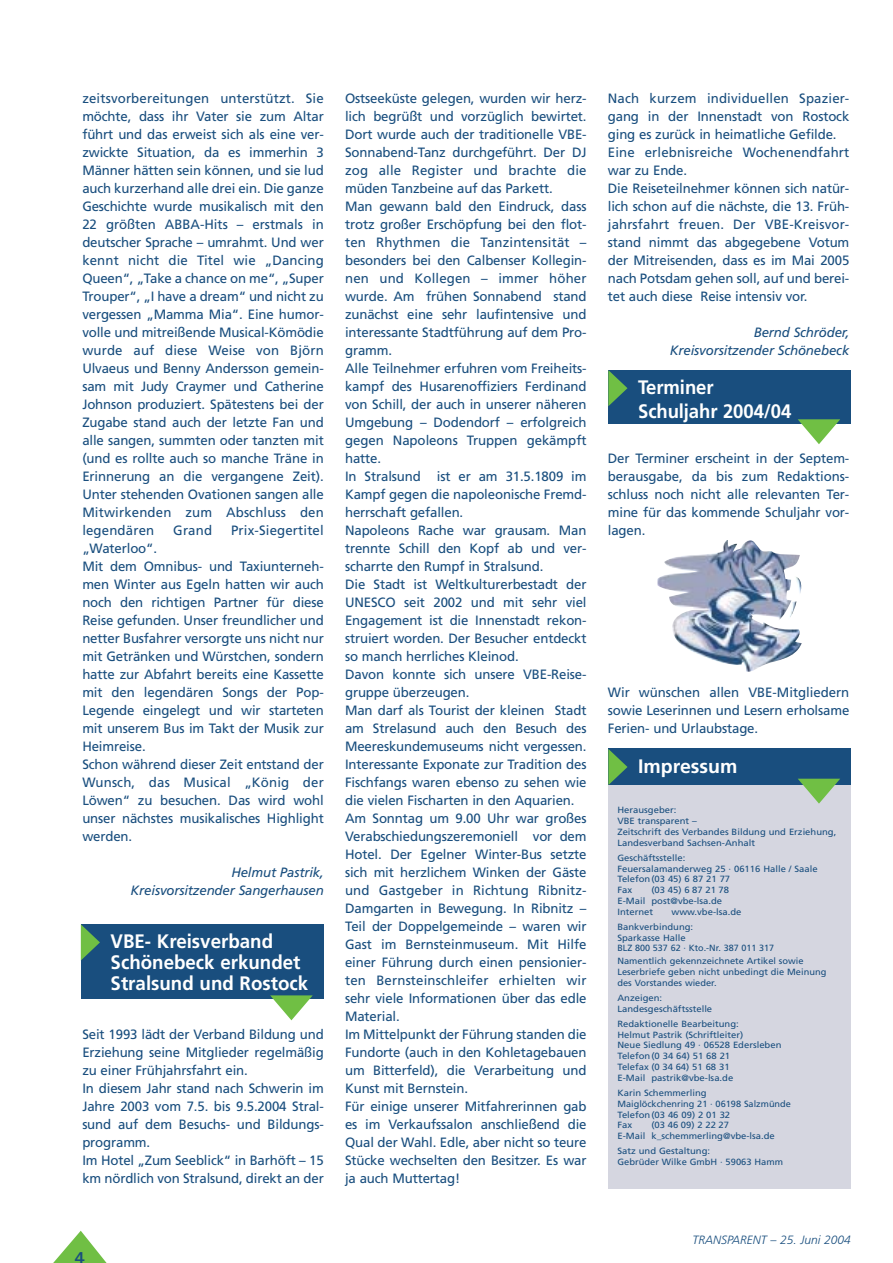
<style>
.page{position:relative;width:893px;height:1263px;background:#fff}
.page>*{position:absolute;margin:0;border:0;box-sizing:border-box;transform-origin:0 0}
.t1{font:700 19.5px/21px "Frutiger";color:#fff;scale:.96 1}
.t2{font:700 19.5px/24.2px "Frutiger";color:#fff;scale:.95 1}
.t3{font:700 19.5px "Frutiger";color:#fff}
.t4{font:800 18.75px "Rotis Sans Serif";color:#194e7e}
.t5{font:13.5px/18px "Frutiger";letter-spacing:-.01em;color:#194e7e}
.t6{font:italic 13.5px/18px "Frutiger";letter-spacing:-.01em;color:#194e7e;text-align:right}
.t7{font:13.5px "Frutiger";letter-spacing:.01em;color:#194e7e}
.t8{font:italic 300 12px "Frutiger";color:#194e7e}
.t9{font:9px/10.8px "Frutiger";color:#194e7e;scale:1.05 1}
.t10{font:9px/10.8px "Frutiger";color:#194e7e}
</style>
<div class="page">
<svg style="left:53px;top:1231px;width:54px;height:32px"></svg>
<div style="left:81px;top:924px;width:242px;height:75px;background:#194e7e"></div>
<svg style="left:81px;top:924px;width:19px;height:36px"></svg>
<svg style="left:270px;top:995px;width:43px;height:25px"></svg>
<div style="left:608px;top:370px;width:242px;height:54px;background:#194e7e"></div>
<svg style="left:608px;top:370px;width:19px;height:36px"></svg>
<svg style="left:798px;top:419px;width:42px;height:25px"></svg>
<img style="left:657px;top:540px;width:145px;height:132px">
<div style="left:608px;top:784px;width:242px;height:404px;background:#d5d6e0"></div>
<div style="left:608px;top:749px;width:242px;height:36px;background:#194e7e"></div>
<svg style="left:608px;top:749px;width:19px;height:36px"></svg>
<svg style="left:798px;top:779px;width:42px;height:25px"></svg>
<p class="t5" style="left:82px;top:90px;width:243px;text-align:justify">zeitsvorbereitungen unterstützt. Sie möchte, dass ihr Vater sie zum Altar führt und das erweist sich als eine ver&shy;zwickte Situation, da es immerhin 3<br>Männer hätten sein können, und sie lud auch kurzerhand alle drei ein. Die ganze Geschichte wurde musikalisch mit den 22 größten ABBA-Hits – erstmals in deutscher Sprache – umrahmt. Und wer kennt nicht die Titel wie „Dancing Queen“, „Take a chance on me“, „Super Trouper“, „I have a dream“ und nicht zu vergessen „Mamma Mia“. Eine humor&shy;volle und mitreißende Musical-Kömödie wurde auf diese Weise von Björn Ulvaeus und Benny Andersson gemein&shy;sam mit Judy Craymer und Catherine Johnson produziert. Spätestens bei der Zugabe stand auch der letzte Fan und alle sangen, summten oder tanzten mit (und es rollte auch so manche Träne in Erinnerung an die vergangene Zeit).<br>Unter stehenden Ovationen sangen alle Mitwirkenden zum Abschluss den legendären</p>
<p class="t5" style="left:173px;top:522px;width:40px">Grand</p>
<p class="t7" style="left:231px;top:525px;width:94px">Prix-Siegertitel</p>
<p class="t5" style="left:82px;top:540px;width:243px">„Waterloo“.<br>Mit dem Omnibus- und Taxiunterneh&shy;men Winter aus Egeln hatten wir auch noch den richtigen Partner für diese<br>Reise gefunden. Unser freundlicher und netter Busfahrer versorgte uns nicht nur mit Getränken und Würstchen, sondern hatte zur Abfahrt bereits eine Kassette mit den legendären Songs der Pop-<br>Legende eingelegt und wir starteten mit unserem Bus im Takt der Musik zur<br>Heimreise.<br>Schon während dieser Zeit entstand der<br>Wunsch, das Musical „König der<br>Löwen“ zu besuchen. Das wird wohl unser nächstes musikalisches Highlight werden.</p>
<p class="t6" style="left:131px;top:864px;width:195px">Helmut Pastrik,<br>Kreisvorsitzender Sangerhausen</p>
<h1 class="t1" style="left:111px;top:932px;width:207px">VBE- Kreisverband<br>Schönebeck erkundet<br>Stralsund und Rostock</h1>
<p class="t5" style="left:82px;top:1026px;width:243px">Seit 1993 lädt der Verband Bildung und Erziehung seine Mitglieder regelmäßig zu einer Frühjahrsfahrt ein.<br>In diesem Jahr stand nach Schwerin im Jahre 2003 vom 7.5. bis 9.5.2004 Stral&shy;sund auf dem Besuchs- und Bildungs&shy;programm.<br>Im Hotel „Zum Seeblick“ in Barhöft – 15 km nördlich von Stralsund, direkt an der</p>
<h2 class="t4" style="left:74px;top:1251px;width:12px">4</h2>
<p class="t5" style="left:345px;top:90px;width:243px">Ostseeküste gelegen, wurden wir herz&shy;lich begrüßt und vorzüglich bewirtet.<br>Dort wurde auch der traditionelle VBE-Sonnabend-Tanz durchgeführt. Der DJ zog alle Register und brachte die müden Tanzbeine auf das Parkett.<br>Man gewann bald den Eindruck, dass trotz großer Erschöpfung bei den flot&shy;ten Rhythmen die Tanzintensität – besonders bei den Calbenser Kollegin&shy;nen und Kollegen – immer höher wurde. Am frühen Sonnabend stand zunächst eine sehr laufintensive und interessante Stadtführung auf dem Pro&shy;gramm.<br>Alle Teilnehmer erfuhren vom Freiheits&shy;kampf des Husarenoffiziers Ferdinand von Schill, der auch in unserer näheren Umgebung – Dodendorf – erfolgreich gegen Napoleons Truppen gekämpft hatte.<br>In Stralsund ist er am 31.5.1809 im Kampf gegen die napoleonische Fremd&shy;herrschaft gefallen.<br>Napoleons Rache war grausam. Man trennte Schill den Kopf ab und ver&shy;scharrte den Rumpf in Stralsund.<br>Die Stadt ist Weltkulturerbestadt der UNESCO seit 2002 und mit sehr viel Engagement ist die Innenstadt rekon&shy;struiert worden. Der Besucher entdeckt so manch herrliches Kleinod.<br>Davon konnte sich unsere VBE-Reise&shy;gruppe überzeugen.<br>Man darf als Tourist der kleinen Stadt am Strelasund auch den Besuch des Meereskundemuseums nicht vergessen.<br>Interessante Exponate zur Tradition des Fischfangs waren ebenso zu sehen wie die vielen Fischarten in den Aquarien.<br>Am Sonntag um 9.00 Uhr war großes Verabschiedungszeremoniell vor dem Hotel. Der Egelner Winter-Bus setzte sich mit herzlichem Winken der Gäste und Gastgeber in Richtung Ribnitz-Damgarten in Bewegung. In Ribnitz – Teil der Doppelgemeinde – waren wir Gast im Bernsteinmuseum. Mit Hilfe einer Führung durch einen pensionier&shy;ten Bernsteinschleifer erhielten wir sehr viele Informationen über das edle Material.<br>Im Mittelpunkt der Führung standen die Fundorte (auch in den Kohletagebauen um Bitterfeld), die Verarbeitung und Kunst mit Bernstein.<br>Für einige unserer Mitfahrerinnen gab es im Verkaufssalon anschließend die Qual der Wahl. Edle, aber nicht so teure Stücke wechselten den Besitzer. Es war ja auch Muttertag!</p>
<p class="t5" style="left:608px;top:90px;width:243px">Nach kurzem individuellen Spazier&shy;gang in der Innenstadt von Rostock ging es zurück in heimatliche Gefilde.<br>Eine erlebnisreiche Wochenendfahrt war zu Ende.<br>Die Reiseteilnehmer können sich natür&shy;lich schon auf die nächste, die 13. Früh&shy;jahrsfahrt freuen. Der VBE-Kreisvor&shy;stand nimmt das abgegebene Votum der Mitreisenden, dass es im Mai 2005 nach Potsdam gehen soll, auf und berei&shy;tet auch diese Reise intensiv vor.</p>
<p class="t6" style="left:669px;top:324px;width:181px">Bernd Schröder,<br>Kreisvorsitzender Schönebeck</p>
<h1 class="t2" style="left:638px;top:377px;width:163px">Terminer<br>Schuljahr 2004/04</h1>
<p class="t5" style="left:608px;top:450px;width:243px;text-align:justify">Der Terminer erscheint in der Septem&shy;berausgabe, da bis zum Redaktions&shy;schluss noch nicht alle relevanten Ter&shy;mine für das kommende Schuljahr vor&shy;lagen.</p>
<p class="t5" style="left:608px;top:684px;width:243px;text-align:justify">Wir wünschen allen VBE-Mitgliedern sowie Leserinnen und Lesern erholsame Ferien- und Urlaubstage.</p>
<h1 class="t3" style="left:638px;top:758px;width:101px">Impressum</h1>
<p class="t9" style="left:617px;top:806px;width:210px">Herausgeber:<br>VBE transparent –<br>Zeitschrift des Verbandes Bildung und Erziehung,<br>Landesverband Sachsen-Anhalt</p>
<p class="t9" style="left:617px;top:853px;width:192px">Geschäftsstelle:<br>Feuersalamanderweg 25 · 06116 Halle / Saale<br>Telefon(03 45) 6 87 21 77<br>Fax</p>
<p class="t9" style="left:617px;top:885px;width:108px;text-indent:34px">(03 45) 6 87 21 78<br>E-Mail post@vbe-lsa.de<br>Internet</p>
<p class="t9" style="left:617px;top:905px;width:120px;line-height:15px;text-indent:54px">www.vbe-lsa.de<br>Bankverbindung:</p>
<p class="t9" style="left:617px;top:933px;width:151px">Sparkasse Halle<br>BLZ 800 537 62 · Kto.-Nr. 387 011 317</p>
<p class="t10" style="left:617px;top:957px;width:210px">Namentlich gekennzeichnete Artikel sowie<br>Leserbriefe geben nicht unbedingt die Meinung des Vorstandes wieder.</p>
<p class="t9" style="left:617px;top:993px;width:92px">Anzeigen:<br>Landesgeschäftsstelle</p>
<p class="t9" style="left:617px;top:1019px;width:158px">Redaktionelle Bearbeitung:<br>Helmut Pastrik (Schriftleiter)<br>Neue Siedlung 49 · 06528 Edersleben<br>Telefon(0 34 64) 51 68 21<br>Telefax (0 34 64) 51 68 31<br>E-Mail pastrik@vbe-lsa.de</p>
<p class="t9" style="left:617px;top:1088px;width:167px">Karin Schemmerling<br>Maiglöckchenring 21 · 06198 Salzmünde<br>Telefon(03 46 09) 2 01 32<br>Fax</p>
<p class="t9" style="left:617px;top:1121px;width:151px;text-indent:34px">(03 46 09) 2 22 27<br>E-Mail k_schemmerling@vbe-lsa.de</p>
<p class="t9" style="left:617px;top:1146px;width:159px">Satz und Gestaltung:<br>Gebrüder Wilke GmbH · 59063 Hamm</p>
<p class="t8" style="left:692px;top:1235px;width:160px">TRANSPARENT – 25. Juni 2004</p>
</div>
